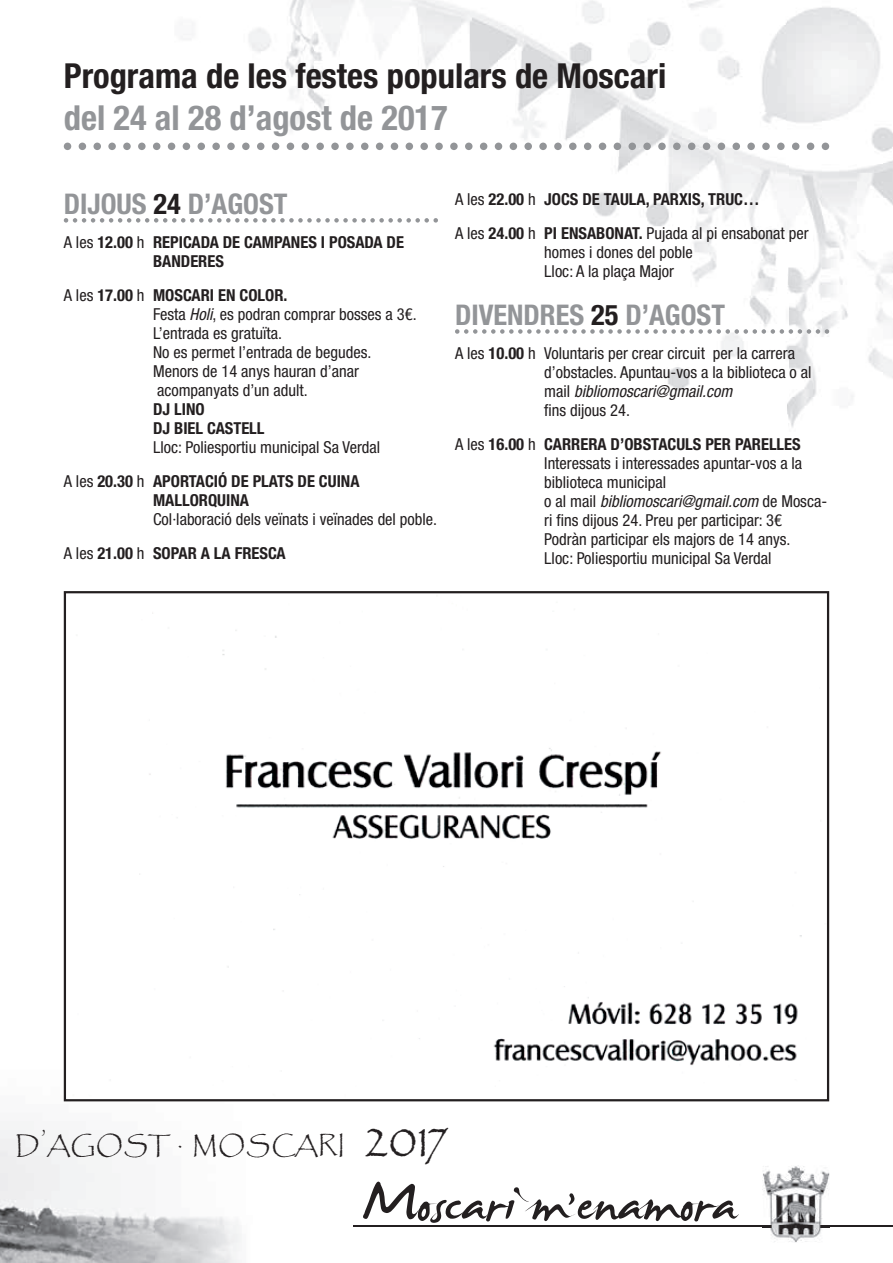
<style>
.page{position:relative;width:893px;height:1263px;background:#fff}
.page>*{position:absolute;margin:0;border:0;box-sizing:border-box;transform-origin:0 0}
.t1{font:84px "James Fajardo";color:#231f20}
.t2{font:700 condensed 34.5px "Helvetica Neue LT Std";color:#231f20}
.t3{font:700 condensed 34.5px "Helvetica Neue LT Std";color:#939598}
.t4{font:700 condensed 28.5px "Helvetica Neue LT Std";color:#939598}
.t5{font:21px "Papyrus Std";letter-spacing:.06em;color:#231f20}
.t6{font:condensed 16.5px/18.9px "Helvetica Neue LT Std";color:#231f20}
.t7{font:700 condensed 16.5px/19px "Helvetica Neue LT Std";color:#231f20}
.t8{font:italic condensed 16.5px "Helvetica Neue LT Std";color:#231f20}
.s1{color:#231f20}
.s2{font-weight:400}
.s3{font-weight:700}
.s4{font-style:italic}
.s5{font-style:normal}
.s6{font-size:42px}
</style>
<div class="page">
<img style="left:0;top:810px;width:343px;height:453px">
<hr style="left:353px;top:1226px;width:540px;height:1px;background:#231f20">
<img style="left:762px;top:1165px;width:67px;height:77px">
<img style="left:762px;top:1226px;width:67px;height:1px">
<img style="left:63px;top:0;width:830px;height:428px">
<svg style="left:64px;top:218px;width:374px;height:5px"></svg>
<svg style="left:64px;top:143px;width:765px;height:7px"></svg>
<svg style="left:64px;top:591px;width:765px;height:510px"></svg>
<svg style="left:455px;top:329px;width:374px;height:5px"></svg>
<svg style="left:544px;top:404px;width:7px;height:12px"></svg>
<h2 class="t2" style="left:64px;top:55px;width:604px">Programa de les festes populars de Moscari</h2>
<h2 class="t3" style="left:64px;top:97px;width:385px">del 24 al 28 d’agost de 2017</h2>
<h3 class="t4" style="left:64px;top:186px;width:225px">DIJOUS <span class="s1">24</span> D’AGOST</h3>
<p class="t7" style="left:153px;top:232px;width:252px;text-indent:-89px"><span class="s2">A les</span> 12.00 <span class="s2">h</span> REPICADA DE CAMPANES I POSADA DE<br>BANDERES</p>
<p class="t6" style="left:153px;top:285px;width:265px;text-indent:-89px">A les <span class="s3">17.00</span> h <span class="s3">MOSCARI EN COLOR.<br></span>Festa <span class="s4">Holi</span>, es podran comprar bosses a 3€.<br>L’entrada es gratuïta.<br>No es permet l’entrada de begudes.<br>Menors de 14 anys hauran d’anar acompanyats d’un adult.</p>
<p class="t7" style="left:153px;top:399px;width:113px">DJ LINO<br>DJ BIEL CASTELL</p>
<p class="t6" style="left:64px;top:430px;width:318px;line-height:33.9px;text-indent:89px">Lloc: Poliesportiu municipal Sa Verdal<br>A les <span class="s3">20.30</span> h <span class="s3">APORTACIÓ DE PLATS DE CUINA</span></p>
<p class="t7" style="left:153px;top:490px;width:97px">MALLORQUINA</p>
<p class="t6" style="left:64px;top:502px;width:375px;line-height:33.9px;text-indent:89px">Col·laboració dels veïnats i veïnades del poble.<br>A les <span class="s3">21.00</span> h <span class="s3">SOPAR A LA FRESCA</span></p>
<p class="t7" style="left:455px;top:182px;width:355px;line-height:33.9px"><span class="s2">A les</span> 22.00 <span class="s2">h</span> JOCS DE TAULA, PARXIS, TRUC…<br><span class="s2">A les</span> 24.00 <span class="s2">h</span> PI ENSABONAT. <span class="s2">Pujada al pi ensabonat per</span></p>
<p class="t6" style="left:544px;top:243px;width:150px">homes i dones del poble<br>Lloc: A la plaça Major</p>
<h3 class="t4" style="left:455px;top:298px;width:272px">DIVENDRES <span class="s1">25</span> D’AGOST</h3>
<p class="t6" style="left:455px;top:344px;width:341px">A les <span class="s3">10.00</span> h Voluntaris per crear circuit per la carrera</p>
<p class="t6" style="left:544px;top:363px;width:269px">d’obstacles. Apuntau-vos a la biblioteca o al</p>
<p class="t8" style="left:544px;top:381px;width:190px"><span class="s5">mail</span> bibliomoscari@gmail.com</p>
<p class="t6" style="left:552px;top:400px;width:80px">ns dijous 24.</p>
<p class="t6" style="left:544px;top:434px;width:284px;text-indent:-89px">A les <span class="s3">16.00</span> h <span class="s3">CARRERA D’OBSTACULS PER PARELLES </span>Interessats i interessades apuntar-vos a la biblioteca municipal<br>o al mail <span class="s4">bibliomoscari@gmail.com</span> de Mosca&shy;ri ns dijous 24. Preu per participar: 3€ Podràn participar els majors de 14 anys.<br>Lloc: Poliesportiu municipal Sa Verdal</p>
<p class="t5" style="left:16px;top:1133px;width:431px">D’AGOST · MOSCARI <span class="s6">2017</span></p>
<h1 class="t1" style="left:361px;top:1161px;width:378px">Moscari m<sup>,</sup>enamora</h1>
</div>
